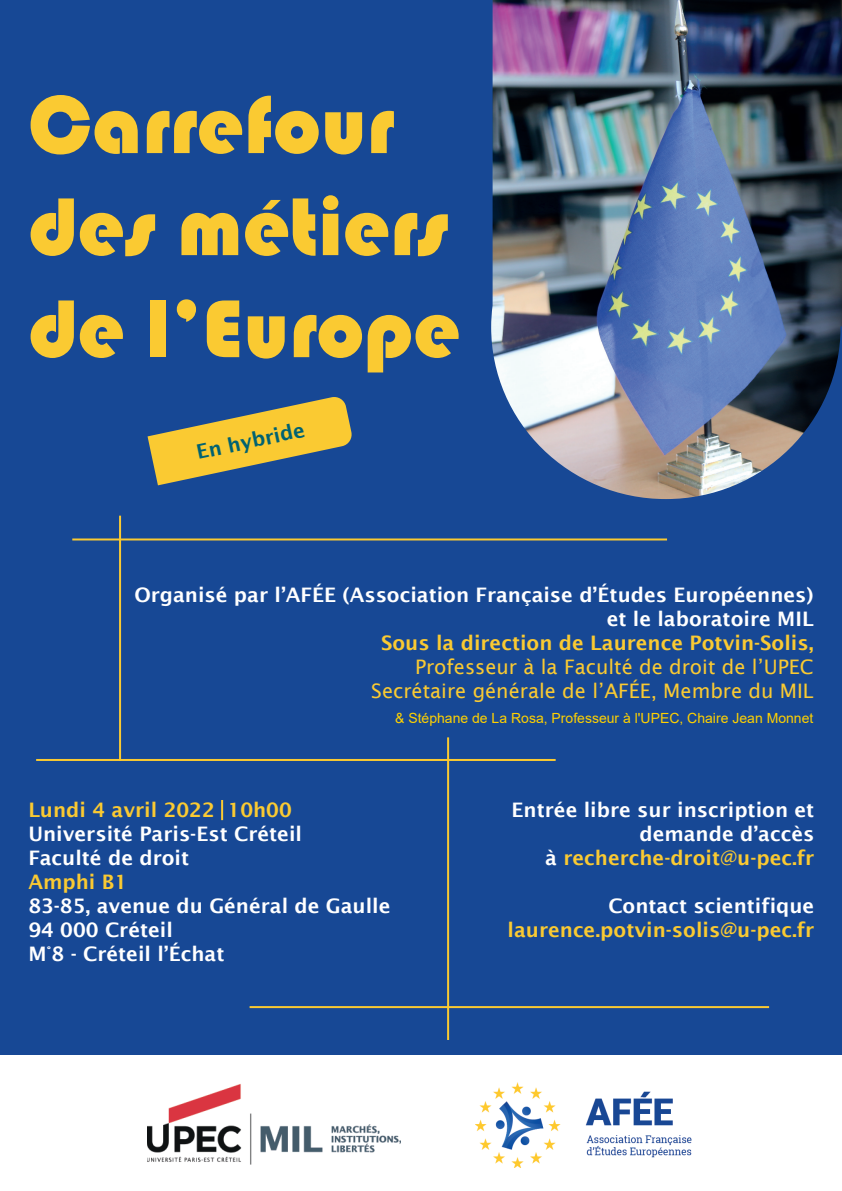
<style>
.page{position:relative;width:842px;height:1191px;background:#fff}
.page>*{position:absolute;margin:0;border:0;box-sizing:border-box;transform-origin:0 0}
.t1{font:85px/102px "Bauhaus 93";color:#faca32}
.t2{font:600 20px/24px "Lucida Sans";color:#fff}
.t3{font:600 20px "Lucida Sans";color:#faca32}
.t4{font:20px/24px "Lucida Sans";color:#faca32;text-align:right}
.t5{font:600 20px "Lucida Sans";color:#006272}
.t6{font:14px "Arial";color:#ffd100}
.s1{color:#faca32}
.s2{font-weight:400;color:#faca32}
</style>
<div class="page">
<div style="left:0;top:0;width:842px;height:1054px;background:#174895"></div>
<img style="left:148px;top:1084px;width:253px;height:81px">
<img style="left:475px;top:1082px;width:217px;height:85px">
<hr style="left:221px;top:800px;width:2px;height:20px;background:#faca32">
<img style="left:491px;top:0;width:351px;height:499px">
<svg style="left:148px;top:397px;width:204px;height:88px"></svg>
<hr style="left:36px;top:759px;width:520px;height:2px;background:#faca32">
<hr style="left:250px;top:1006px;width:519px;height:2px;background:#faca32">
<hr style="left:72px;top:538px;width:595px;height:2px;background:#faca32">
<hr style="left:447px;top:737px;width:2px;height:303px;background:#faca32">
<hr style="left:119px;top:515px;width:2px;height:246px;background:#faca32">
<h1 class="t1" style="left:28px;top:74px;width:433px">Carrefour des métiers de l’Europe</h1>
<p class="t5" style="left:194px;top:441px;width:112px;rotate:-12deg">En hybride</p>
<p class="t2" style="left:134px;top:583px;width:681px;text-align:right">Organisé par l’AFÉE (Association Française d’Études Européennes) et le laboratoire MIL</p>
<p class="t3" style="left:381px;top:632px;width:434px">Sous la direction de Laurence Potvin-Solis,</p>
<p class="t4" style="left:371px;top:655px;width:444px">Professeur à la Faculté de droit de l’UPEC<br>Secrétaire générale de l’AFÉE, Membre du MIL</p>
<p class="t6" style="left:395px;top:708px;width:420px">&amp; Stéphane de La Rosa, Professeur à l'UPEC, Chaire Jean Monnet</p>
<p class="t3" style="left:28px;top:798px;width:265px">Lundi 4 avril 2022 10h00</p>
<p class="t2" style="left:28px;top:821px;width:275px">Université Paris-Est Créteil<br>Faculté de droit</p>
<p class="t3" style="left:28px;top:870px;width:100px">Amphi B1</p>
<p class="t2" style="left:28px;top:893px;width:364px">83-85, avenue du Général de Gaulle<br>94 000 Créteil<br>M°8 - Créteil l’Échat</p>
<p class="t2" style="left:512px;top:797px;width:304px;text-align:right">Entrée libre sur inscription et demande d’accès<br>à <span class="s1">recherche-droit</span><span class="s2">@</span><span class="s1">u-pec.fr</span></p>
<p class="t2" style="left:608px;top:893px;width:207px">Contact scientifique</p>
<p class="t3" style="left:508px;top:918px;width:308px">laurence.potvin-solis@u-pec.fr</p>
</div>
